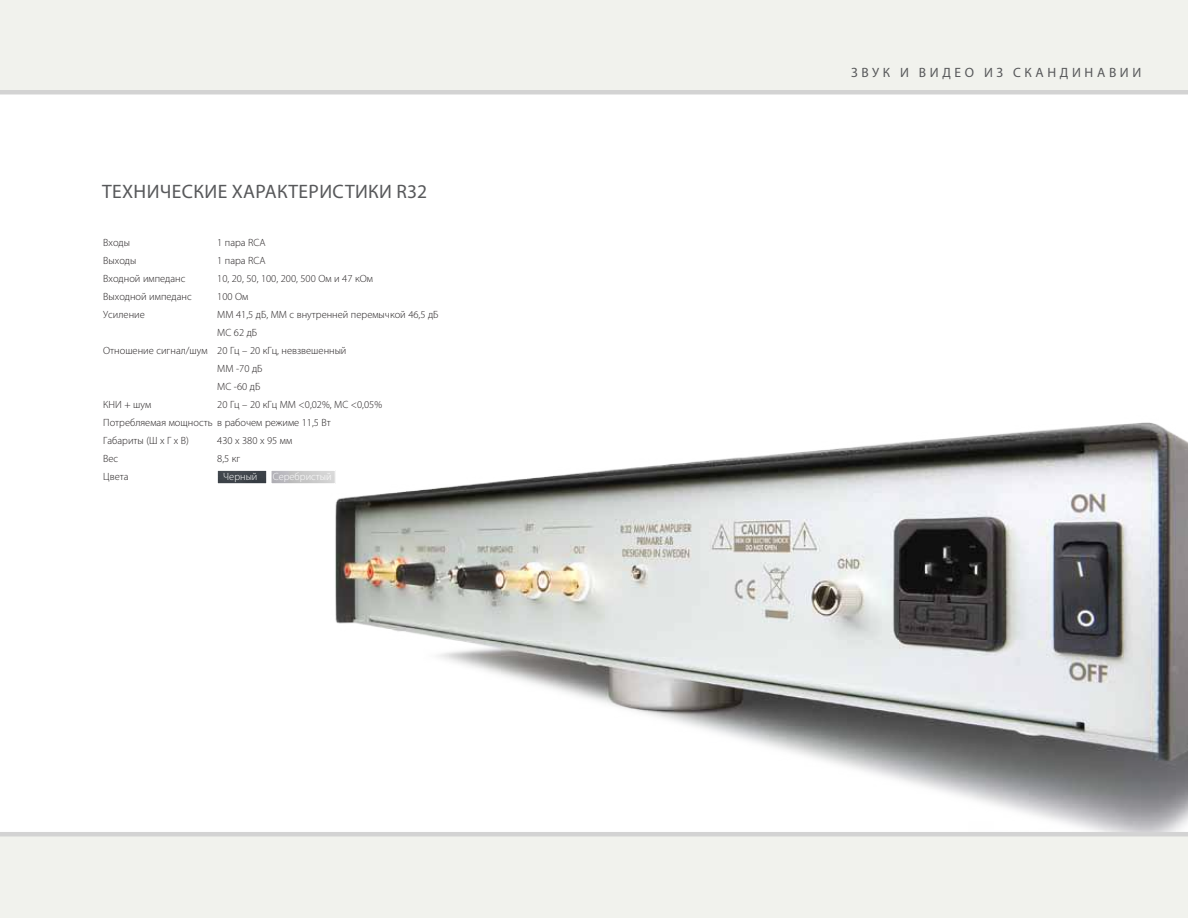
<style>
.page{position:relative;width:1188px;height:918px;background:#fff}
.page>*{position:absolute;margin:0;border:0;box-sizing:border-box;transform-origin:0 0}
.t1{font:19.5px "Myriad Pro";letter-spacing:.02em;color:#57585a}
.t2{font:13.5px "Myriad Pro";letter-spacing:.27em;color:#57585a}
.t3{font:300 10.5px/18px "Myriad Pro";color:#231f20}
.t4{font:300 10.5px "Myriad Pro";color:#fff}
</style>
<div class="page">
<img style="left:335px;top:422px;width:853px;height:410px">
<img style="left:219px;top:472px;width:46px;height:10px">
<div style="left:217px;top:470px;width:50px;height:14px;border:1px solid #fff"></div>
<div style="left:271px;top:470px;width:64px;height:14px;border:1px solid #fff"></div>
<div style="left:0;top:0;width:1188px;height:94px;background:#f1f2ed"></div>
<div style="left:0;top:832px;width:1188px;height:86px;background:#f1f2ed"></div>
<h1 class="t1" style="left:102px;top:179px;width:327px">ТЕХНИЧЕСКИЕ ХАРАКТЕРИСТИКИ R32</h1>
<p class="t3" style="left:103px;top:234px;width:28px">Входы</p>
<p class="t3" style="left:217px;top:234px;width:50px">1 пара RCA</p>
<p class="t3" style="left:103px;top:252px;width:35px">Выходы</p>
<p class="t3" style="left:217px;top:252px;width:50px">1 пара RCA</p>
<p class="t3" style="left:103px;top:270px;width:84px">Входной импеданс</p>
<p class="t3" style="left:217px;top:270px;width:157px">10, 20, 50, 100, 200, 500 Ом и 47 кОм</p>
<p class="t3" style="left:103px;top:288px;width:90px">Выходной импеданс</p>
<p class="t3" style="left:217px;top:288px;width:33px">100 Ом</p>
<p class="t3" style="left:103px;top:306px;width:43px">Усиление</p>
<p class="t3" style="left:217px;top:306px;width:223px">MM 41,5 дБ, MM с внутренней перемычкой 46,5 дБ</p>
<p class="t3" style="left:217px;top:324px;width:42px">MC 62 дБ</p>
<p class="t3" style="left:103px;top:342px;width:245px">Отношение сигнал/шум 20 Гц – 20 кГц, невзвешенный</p>
<p class="t3" style="left:217px;top:360px;width:47px">MM -70 дБ</p>
<p class="t3" style="left:217px;top:378px;width:45px">MC -60 дБ</p>
<p class="t3" style="left:103px;top:396px;width:49px">КНИ + шум</p>
<p class="t3" style="left:103px;top:396px;width:280px;text-indent:114px">20 Гц – 20 кГц MM &lt;0,02%, MC &lt;0,05%<br>Потребляемая мощность в рабочем режиме 11,5 Вт<br>Габариты (Ш x Г x В)</p>
<p class="t3" style="left:217px;top:432px;width:77px">430 x 380 x 95 мм</p>
<p class="t3" style="left:103px;top:450px;width:17px">Вес</p>
<p class="t3" style="left:217px;top:450px;width:25px">8,5 кг</p>
<p class="t3" style="left:103px;top:468px;width:27px">Цвета</p>
<p class="t4" style="left:223px;top:471px;width:36px">Черный</p>
<p class="t4" style="left:273px;top:471px;width:61px">Серебристый</p>
<p class="t2" style="left:851px;top:64px;width:292px">ЗВУК И ВИДЕО ИЗ СКАНДИНАВИИ</p>
</div>
